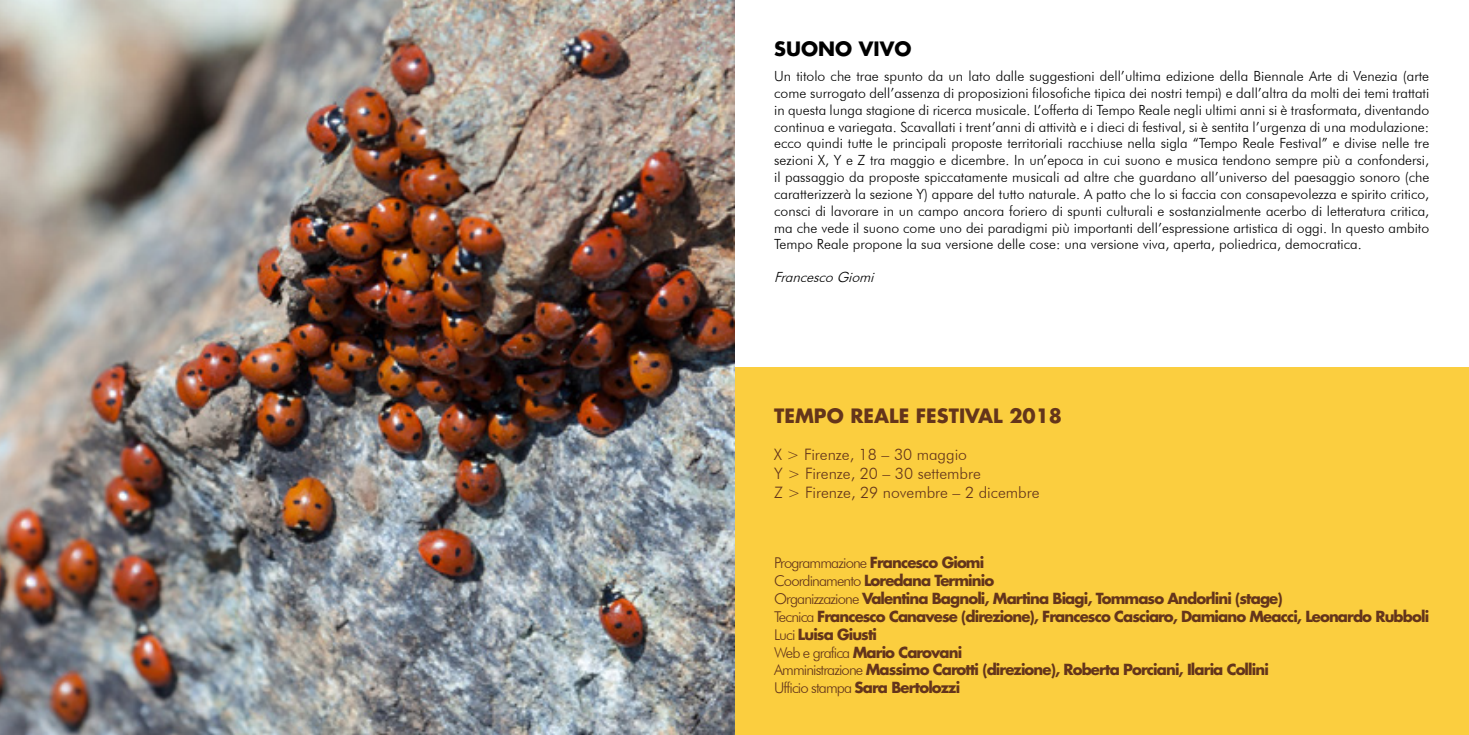
<style>
.page{position:relative;width:1469px;height:735px;background:#fff}
.page>*{position:absolute;margin:0;border:0;box-sizing:border-box;transform-origin:0 0}
.t1{font:700 19.25px "Futura Std";color:#64351b}
.t2{font:700 19.25px "Futura Std";color:#000}
.t3{font:300 15.75px/18.9px "Futura BT";color:#64351b}
.t4{font:700 14.88px/17.8px "Futura Std";letter-spacing:-.06em;color:#64351b}
.t5{font:300 14.88px "Futura BT";letter-spacing:-.06em;color:#64351b}
.t6{font:300 14px/16.8px "Futura BT";color:#000;text-align:justify}
.t7{font:italic 300 14px "Futura BT";color:#000}
.s1{font-family:"Futura Std";font-weight:700}
.s2{font-family:"Futura BT";font-weight:300}
</style>
<div class="page">
<div style="left:734px;top:367px;width:734px;height:367px;background:#fbce3f"></div>
<img style="left:0;top:0;width:734px;height:734px">
<h1 class="t2" style="left:774px;top:36px;width:139px">SUONO VIVO</h1>
<p class="t6" style="left:774px;top:68px;width:656px">Un titolo che trae spunto da un lato dalle suggestioni dell’ultima edizione della Biennale Arte di Venezia (arte come surrogato dell’assenza di proposizioni filosofiche tipica dei nostri tempi) e dall’altra da molti dei temi trattati in questa lunga stagione di ricerca musicale. L’offerta di Tempo Reale negli ultimi anni si è trasformata, diventando continua e variegata. Scavallati i trent’anni di attività e i dieci di festival, si è sentita l’urgenza di una modulazione: ecco quindi tutte le principali proposte territoriali racchiuse nella sigla “Tempo Reale Festival” e divise nelle tre sezioni X, Y e Z tra maggio e dicembre. In un’epoca in cui suono e musica tendono sempre più a confondersi, il passaggio da proposte spiccatamente musicali ad altre che guardano all’universo del paesaggio sonoro (che caratterizzerà la sezione Y) appare del tutto naturale. A patto che lo si faccia con consapevolezza e spirito critico, consci di lavorare in un campo ancora foriero di spunti culturali e sostanzialmente acerbo di letteratura critica, ma che vede il suono come uno dei paradigmi più importanti dell’espressione artistica di oggi. In questo ambito Tempo Reale propone la sua versione delle cose: una versione viva, aperta, poliedrica, democratica.</p>
<p class="t7" style="left:774px;top:268px;width:105px">FrancescoGiomi</p>
<h1 class="t1" style="left:774px;top:403px;width:289px">TEMPO REALE FESTIVAL 2018</h1>
<p class="t3" style="left:774px;top:444px;width:267px">X &gt; Firenze, 18 – 30 maggio<br>Y &gt; Firenze, 20 – 30 settembre<br>Z &gt; Firenze, 29 novembre – 2 dicembre</p>
<p class="t5" style="left:774px;top:553px;width:212px">Programmazione <span class="s1">Francesco Giomi</span></p>
<p class="t4" style="left:774px;top:571px;width:656px"><span class="s2">Coordinamento</span> Loredana Terminio<br><span class="s2">Organizzazione</span> Valentina Bagnoli, Martina Biagi, Tommaso Andorlini (stage)<br><span class="s2">Tecnica</span> Francesco Canavese (direzione), Francesco Casciaro, Damiano Meacci, Leonardo Rubboli <span class="s2">Luci</span> Luisa Giusti<br><span class="s2">Web e grafica</span> Mario Carovani<br><span class="s2">Amministrazione</span> Massimo Carotti (direzione), Roberta Porciani, Ilaria Collini<br><span class="s2">Ufficio stampa</span> Sara Bertolozzi</p>
</div>
